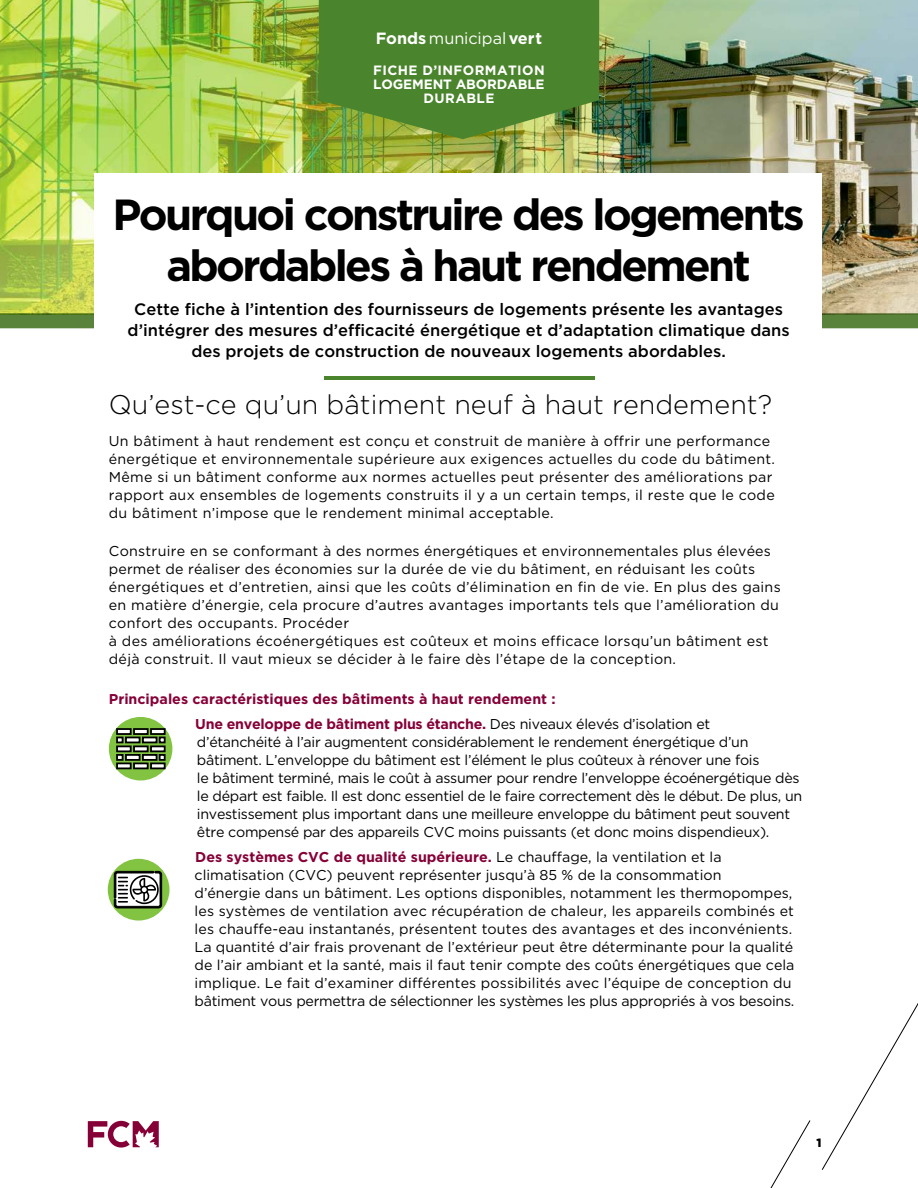
<style>
.page{position:relative;width:918px;height:1188px;background:#fff}
.page>*{position:absolute;margin:0;border:0;box-sizing:border-box;transform-origin:0 0}
.t1{font:700 43.5px/51px "Gotham HTF";letter-spacing:-.06em;color:#000;text-align:center}
.H2_-_new{font:300 27px "Gotham HTF";color:#000}
.Intro{font:500 16.5px/21px "Gotham HTF";color:#000;text-align:center}
.t2{font:700 16.35px "Gotham";color:#fff}
.Body{font:14.25px/18px "Gotham HTF";letter-spacing:.02em;color:#000}
.Body_indent_w-icon{font:14.25px/18px "Gotham HTF";color:#000}
.Body_indent_w-icon-2{font:14.25px/18px "Gotham HTF";letter-spacing:-.02em;color:#000}
.body-bold_space-b4{font:700 14.25px "Gotham HTF";color:#860038}
.box_head{font:700 13.5px/14.2px "Gotham HTF";letter-spacing:.03em;color:#fff;text-align:center}
.t3{font:900 12px "Gotham HTF";color:#000}
.s1{font-weight:400}
.s2{font-weight:700;color:#860038}
</style>
<div class="page">
<svg style="left:88px;top:1121px;width:71px;height:27px"></svg>
<svg style="left:770px;top:1120px;width:41px;height:68px"></svg>
<svg style="left:821px;top:1003px;width:97px;height:167px"></svg>
<img style="left:0;top:0;width:918px;height:313px">
<div style="left:0;top:313px;width:918px;height:15px;background:#59833b"></div>
<svg style="left:319px;top:0;width:280px;height:139px;background:#53882e"></svg>
<div style="left:94px;top:173px;width:728px;height:921px;background:#fff"></div>
<svg style="left:109px;top:717px;width:63px;height:63px;background:#7bb73e"></svg>
<div style="left:117px;top:729px;width:14px;height:5px;background:#fff"></div>
<div style="left:116px;top:728px;width:16px;height:7px;border:2px solid #000"></div>
<div style="left:134px;top:729px;width:14px;height:5px;background:#fff"></div>
<div style="left:133px;top:728px;width:16px;height:7px;border:2px solid #000"></div>
<div style="left:151px;top:729px;width:14px;height:5px;background:#fff"></div>
<div style="left:150px;top:728px;width:16px;height:7px;border:2px solid #000"></div>
<div style="left:117px;top:746px;width:14px;height:5px;background:#fff"></div>
<div style="left:116px;top:745px;width:16px;height:7px;border:2px solid #000"></div>
<div style="left:134px;top:746px;width:14px;height:5px;background:#fff"></div>
<div style="left:133px;top:745px;width:16px;height:7px;border:2px solid #000"></div>
<div style="left:151px;top:746px;width:14px;height:5px;background:#fff"></div>
<div style="left:150px;top:745px;width:16px;height:7px;border:2px solid #000"></div>
<div style="left:116px;top:763px;width:16px;height:6px;border:2px solid #000"></div>
<div style="left:133px;top:763px;width:16px;height:6px;border:2px solid #000"></div>
<div style="left:150px;top:763px;width:16px;height:6px;border:2px solid #000"></div>
<div style="left:116px;top:737px;width:8px;height:6px;border:2px solid #000"></div>
<div style="left:125px;top:737px;width:16px;height:6px;border:2px solid #000"></div>
<div style="left:142px;top:737px;width:15px;height:6px;border:2px solid #000"></div>
<div style="left:159px;top:737px;width:7px;height:6px;border:2px solid #000"></div>
<div style="left:116px;top:754px;width:8px;height:7px;border:2px solid #000"></div>
<div style="left:126px;top:755px;width:14px;height:5px;background:#fff"></div>
<div style="left:125px;top:754px;width:16px;height:7px;border:2px solid #000"></div>
<div style="left:143px;top:755px;width:14px;height:5px;background:#fff"></div>
<div style="left:142px;top:754px;width:15px;height:7px;border:2px solid #000"></div>
<div style="left:159px;top:754px;width:7px;height:7px;border:2px solid #000"></div>
<svg style="left:108px;top:859px;width:62px;height:62px"></svg>
<svg style="left:114px;top:871px;width:48px;height:37px"></svg>
<hr style="left:324px;top:376px;width:271px;height:3px;background:#4a842c">
<p class="t2" style="left:376px;top:27px;width:168px">Fonds <span class="s1">municipal</span>vert</p>
<p class="box_head" style="left:373px;top:63px;width:173px">FICHE D’INFORMATION<br>LOGEMENT ABORDABLE<br>DURABLE</p>
<h1 class="t1" style="left:113px;top:188px;width:694px">Pourquoi construire des logements abordables à haut rendement</h1>
<p class="Intro" style="left:128px;top:298px;width:664px">Cette fiche à l’intention des fournisseurs de logements présente les avantages d’intégrer des mesures d’efficacité énergétique et d’adaptation climatique dans des projets de construction de nouveaux logements abordables.</p>
<h2 class="H2_-_new" style="left:109px;top:390px;width:665px">Qu’est-ce qu’un bâtiment neuf à haut rendement?</h2>
<p class="Body" style="left:109px;top:431px;width:668px">Un bâtiment à haut rendement est conçu et construit de manière à offrir une performance énergétique et environnementale supérieure aux exigences actuelles du code du bâtiment.<br>Même si un bâtiment conforme aux normes actuelles peut présenter des améliorations par rapport aux ensembles de logements construits il y a un certain temps, il reste que le code du bâtiment n’impose que le rendement minimal acceptable.</p>
<p class="Body" style="left:109px;top:542px;width:673px">Construire en se conformant à des normes énergétiques et environnementales plus élevées permet de réaliser des économies sur la durée de vie du bâtiment, en réduisant les coûts énergétiques et d’entretien, ainsi que les coûts d’élimination en fin de vie. En plus des gains en matière d’énergie, cela procure d’autres avantages importants tels que l’amélioration du confort des occupants. Procéder<br>à des améliorations écoénergétiques est coûteux et moins efficace lorsqu’un bâtiment est déjà construit. Il vaut mieux se décider à le faire dès l’étape de la conception.</p>
<p class="body-bold_space-b4" style="left:109px;top:691px;width:448px">Principales caractéristiques des bâtiments à haut rendement :</p>
<p class="Body_indent_w-icon-2" style="left:195px;top:715px;width:609px"><span class="s2">Une enveloppe de bâtiment plus étanche.</span> Des niveaux élevés d’isolation et<br>d’étanchéité à l’air augmentent considérablement le rendement énergétique d’un bâtiment. L’enveloppe du bâtiment est l’élément le plus coûteux à rénover une fois<br>le bâtiment terminé, mais le coût à assumer pour rendre l’enveloppe écoénergétique dès le départ est faible. Il est donc essentiel de le faire correctement dès le début. De plus, un investissement plus important dans une meilleure enveloppe du bâtiment peut souvent être compensé par des appareils CVC moins puissants (et donc moins dispendieux).</p>
<p class="Body_indent_w-icon" style="left:195px;top:847px;width:601px"><span class="s2">Des systèmes CVC de qualité supérieure.</span> Le chauffage, la ventilation et la climatisation (CVC) peuvent représenter jusqu’à 85 % de la consommation<br>d’énergie dans un bâtiment. Les options disponibles, notamment les thermopompes, les systèmes de ventilation avec récupération de chaleur, les appareils combinés et les chauffe-eau instantanés, présentent toutes des avantages et des inconvénients.<br>La quantité d’air frais provenant de l’extérieur peut être déterminante pour la qualité de l’air ambiant et la santé, mais il faut tenir compte des coûts énergétiques que cela implique. Le fait d’examiner différentes possibilités avec l’équipe de conception du bâtiment vous permettra de sélectionner les systèmes les plus appropriés à vos besoins.</p>
<p class="t3" style="left:816px;top:1136px;width:7px">1</p>
</div>
